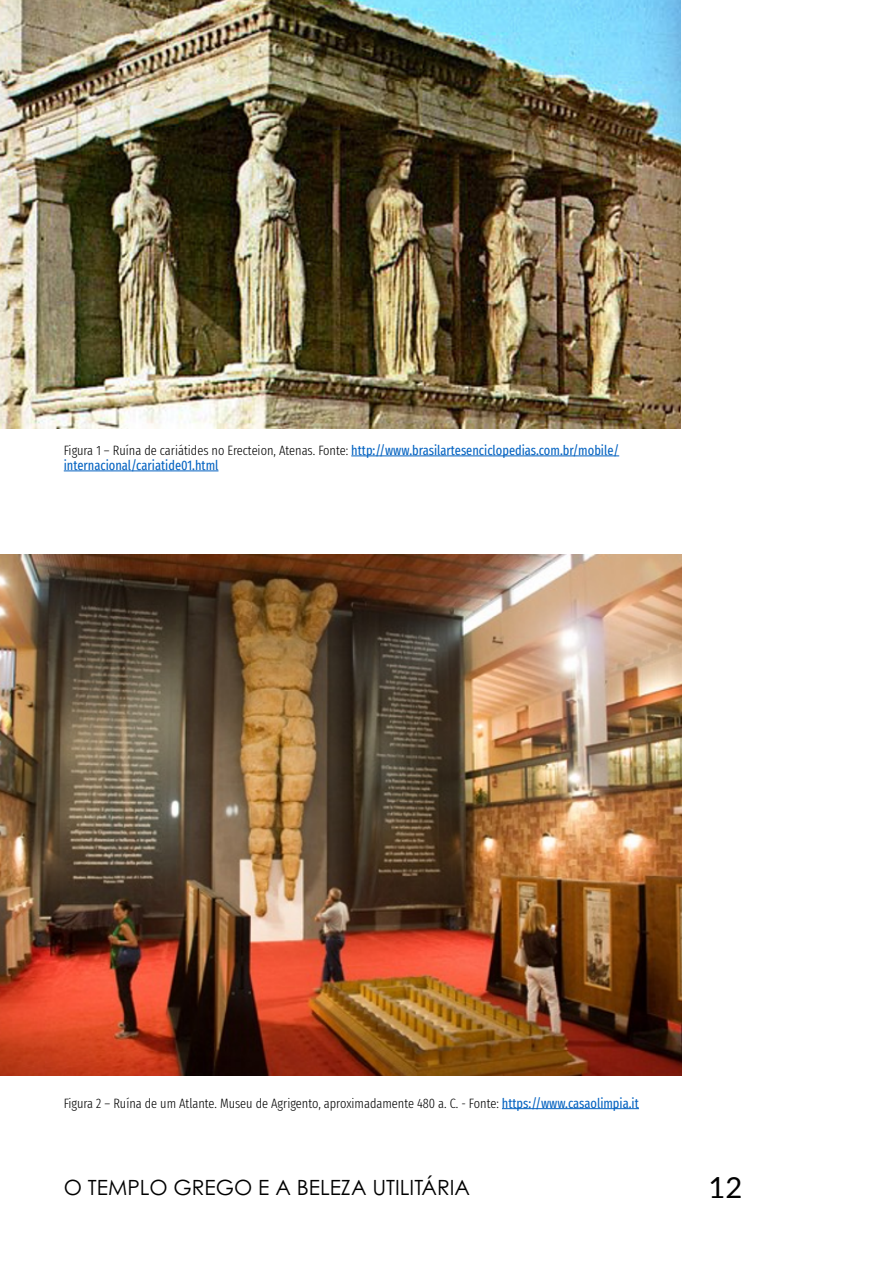
<style>
.page{position:relative;width:893px;height:1263px;background:#fff}
.page>*{position:absolute;margin:0;border:0;box-sizing:border-box;transform-origin:0 0}
.t1{font:29.1px "Lato";color:#000}
.t2{font:21px "Century Gothic Pro";color:#000}
.t3{font:extra-condensed 13.5px/15px "Fira Sans";color:#0563c1}
.t4{font:300 extra-condensed 13.5px "Fira Sans";color:#000}
.s1{font-weight:300;color:#000}
.s2{font-weight:400;color:#0563c1}
</style>
<div class="page">
<img style="left:0;top:0;width:680px;height:429px">
<hr style="left:351px;top:456px;width:268px;height:1px;background:#0563c1">
<hr style="left:64px;top:471px;width:154px;height:1px;background:#0563c1">
<img style="left:0;top:554px;width:681px;height:521px">
<hr style="left:502px;top:1108px;width:137px;height:1px;background:#0563c1">
<p class="t3" style="left:64px;top:442px;width:557px"><span class="s1">Figura 1 – Ruína de cariátides no Erecteion, Atenas. Fonte:</span> http://www.brasilartesenciclopedias.com.br/mobile/ internacional/cariatide01.html</p>
<p class="t4" style="left:64px;top:1093px;width:577px">Figura 2 – Ruína de um Atlante. Museu de Agrigento, aproximadamente 480 a. C. - Fonte: <span class="s2">https://www.casaolimpia.it</span></p>
<h2 class="t2" style="left:64px;top:1174px;width:408px">O TEMPLO GREGO E A BELEZA UTILITÁRIA</h2>
<h1 class="t1" style="left:709px;top:1167px;width:35px">12</h1>
</div>
